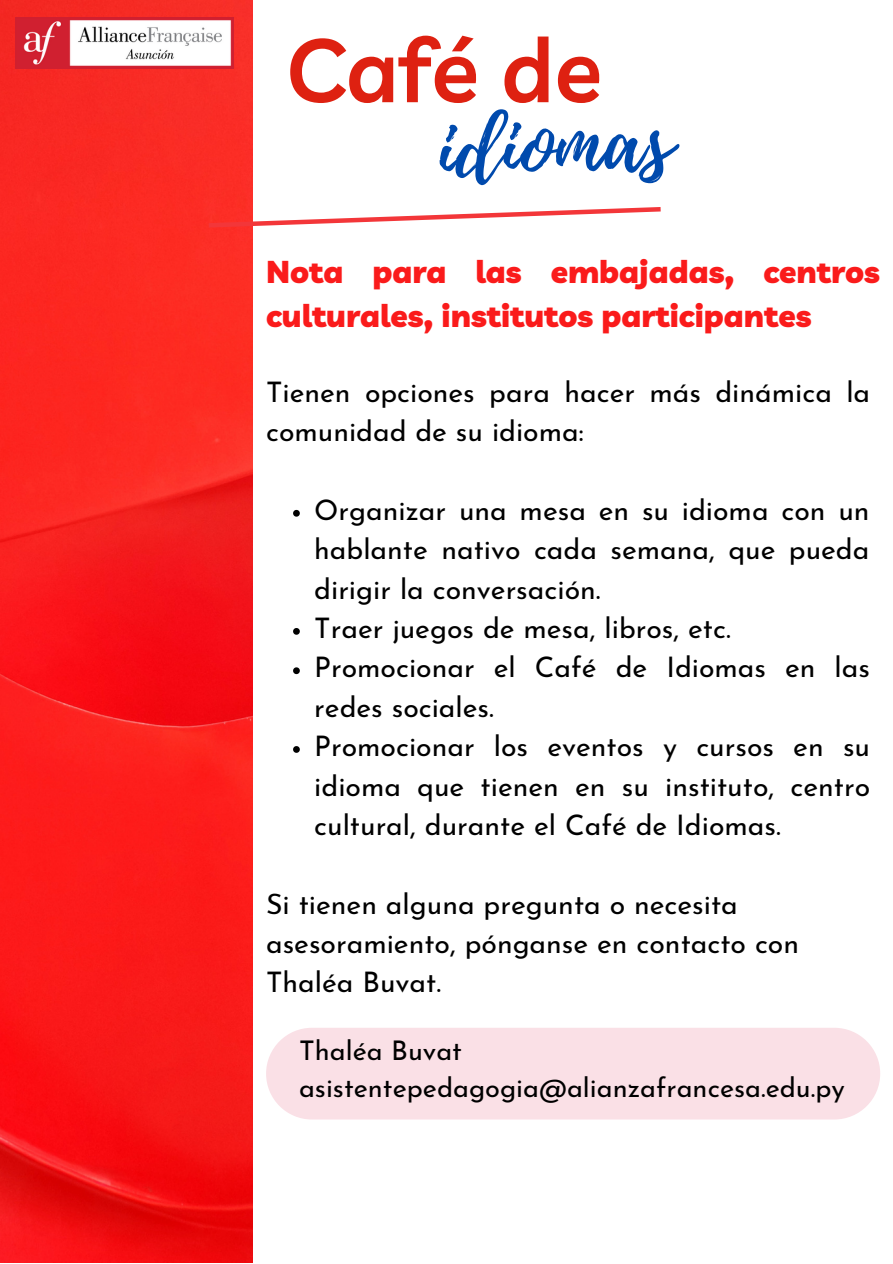
<style>
.page{position:relative;width:893px;height:1264px;background:#fff}
.page>*{position:absolute;margin:0;border:0;box-sizing:border-box;transform-origin:0 0}
.t1{font:90.45px "Playlist Script";color:#004aad}
.t2{font:600 88.65px "Livvic";color:#de2111}
.t3{font:900 31.5px/43.8px "Livvic";color:#fa1b1b}
.t4{font:28.35px/39.3px "Josefin Sans";color:#000}
.t5{font:27.15px/37px "Josefin Sans";color:#000}
</style>
<div class="page">
<img style="left:0;top:0;width:252px;height:1262px">
<svg style="left:204px;top:204px;width:457px;height:26px"></svg>
<img style="left:15px;top:17px;width:218px;height:52px">
<div style="left:266px;top:1027px;width:614px;height:92px;background:#fae0e6;border-radius:46px"></div>
<svg style="left:293px;top:510px;width:7px;height:6px"></svg>
<svg style="left:293px;top:628px;width:7px;height:6px"></svg>
<svg style="left:293px;top:667px;width:7px;height:7px"></svg>
<svg style="left:293px;top:746px;width:7px;height:6px"></svg>
<h2 class="t2" style="left:286px;top:13px;width:318px">Café de</h2>
<h1 class="t1" style="left:437px;top:83px;width:235px;rotate:-2deg">idiomas</h1>
<p class="t3" style="left:266px;top:249px;width:615px">Nota para las embajadas, centros culturales, institutos participantes</p>
<p class="t4" style="left:266px;top:375px;width:605px">Tienen opciones para hacer más dinámica la comunidad de su idioma:</p>
<p class="t4" style="left:314px;top:493px;width:557px">Organizar una mesa en su idioma con un hablante nativo cada semana, que pueda dirigir la conversación.<br>Traer juegos de mesa, libros, etc.<br>Promocionar el Café de Idiomas en las redes sociales.<br>Promocionar los eventos y cursos en su idioma que tienen en su instituto, centro cultural, durante el Café de Idiomas.</p>
<p class="t4" style="left:266px;top:886px;width:534px">Si tienen alguna pregunta o necesita asesoramiento, pónganse en contacto con<br>Thaléa Buvat.</p>
<p class="t5" style="left:299px;top:1034px;width:547px">Thaléa Buvat asistentepedagogia@alianzafrancesa.edu.py</p>
</div>
